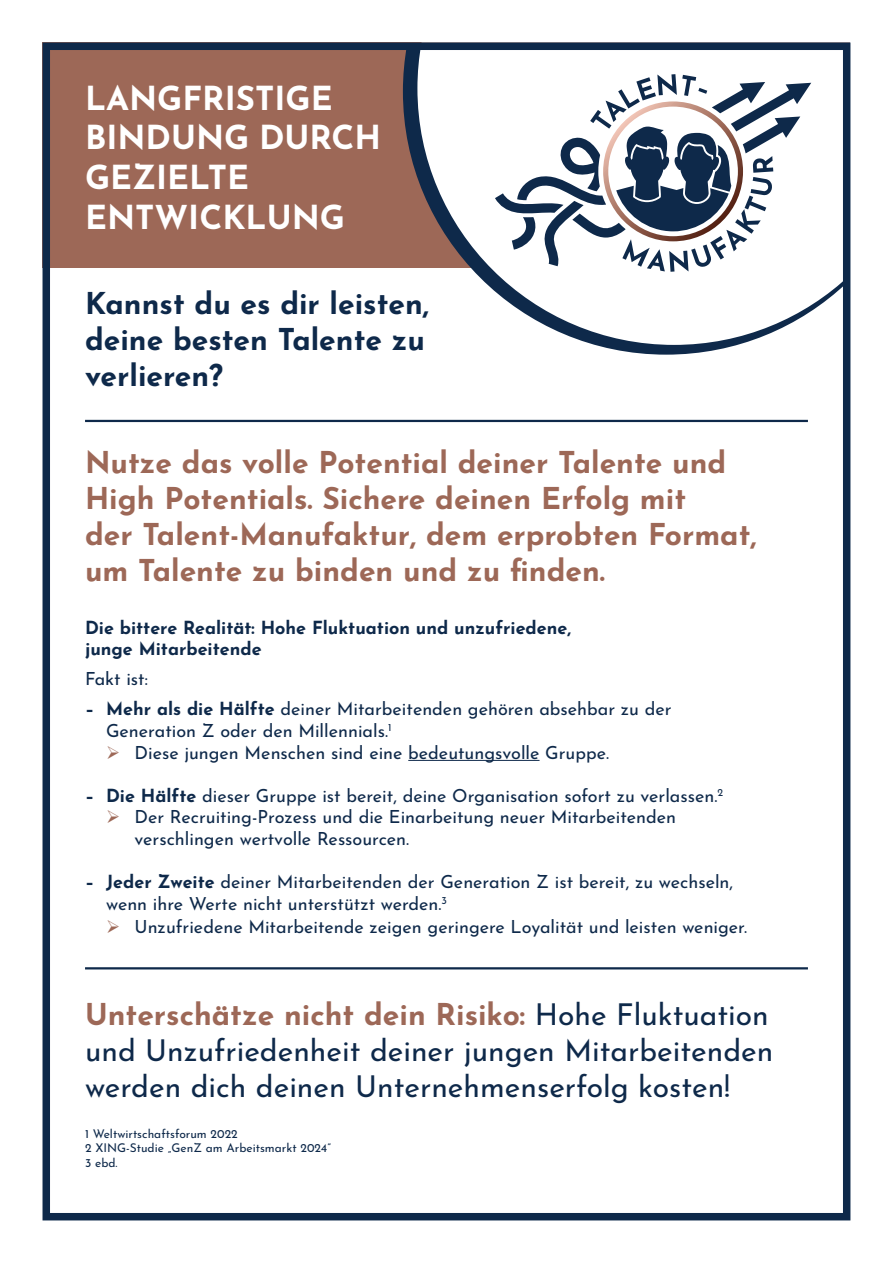
<style>
.page{position:relative;width:893px;height:1263px;background:#fff}
.page>*{position:absolute;margin:0;border:0;box-sizing:border-box;transform-origin:0 0}
.t1{font:700 33px/39.6px "Josefin Sans";color:#fff}
.t2{font:700 30px/36px "Josefin Sans";color:#9d6857}
.t3{font:30px/36px "Josefin Sans";color:#0e294a}
.t4{font:700 30px/36px "Josefin Sans";color:#0e294a}
.t5{font:18px/21.6px "Josefin Sans";color:#0e294a}
.t6{font:700 18px/21.6px "Josefin Sans";color:#0e294a}
.t7{font:12px/14.4px "Josefin Sans";color:#0e294a}
.s1{font-weight:700}
.s2{color:#9d6857}
.s3{font-weight:700;color:#9d6857}
</style>
<div class="page">
<div style="left:43px;top:43px;width:807px;height:225px;background:#9d6857"></div>
<svg style="left:403px;top:52px;width:334px;height:303px"></svg>
<svg style="left:417px;top:52px;width:424px;height:293px"></svg>
<hr style="left:85px;top:420px;width:723px;height:2px;background:#0e294a">
<hr style="left:408px;top:760px;width:131px;height:1px;background:#0e294a">
<hr style="left:85px;top:967px;width:723px;height:2px;background:#0e294a">
<svg style="left:495px;top:74px;width:316px;height:198px;background:#bdc2ca"></svg>
<div style="left:43px;top:43px;width:807px;height:1177px;border:8px solid #0e294a"></div>
<h1 class="t1" style="left:85px;top:76px;width:298px">LANGFRISTIGE<br>BINDUNG DURCH<br>GEZIELTE<br>ENTWICKLUNG</h1>
<h2 class="t4" style="left:85px;top:283px;width:346px">Kannst du es dir leisten, deine besten Talente zu verlieren?</h2>
<h2 class="t2" style="left:85px;top:442px;width:673px">Nutze das volle Potential deiner Talente und High Potentials. Sichere deinen Erfolg mit<br>der Talent-Manufaktur, dem erprobten Format, um Talente zu binden und zu finden.</h2>
<p class="t6" style="left:85px;top:615px;width:488px">Die bittere Realität: Hohe Fluktuation und unzufriedene, junge Mitarbeitende</p>
<p class="t5" style="left:85px;top:667px;width:64px">Fakt ist:</p>
<p class="t5" style="left:106px;top:697px;width:567px;text-indent:-21px"><span class="s1">– Mehr als die Hälfte</span> deiner Mitarbeitenden gehören absehbar zu der<br>Generation Z oder den Millennials.<sup>1</sup></p>
<p class="t5" style="left:106px;top:740px;width:504px"><span class="s2">➢</span> Diese jungen Menschen sind eine bedeutungsvolle Gruppe.</p>
<p class="t5" style="left:85px;top:783px;width:640px"><span class="s1">– Die Hälfte</span> dieser Gruppe ist bereit, deine Organisation sofort zu verlassen.<sup>2</sup></p>
<p class="t5" style="left:135px;top:805px;width:543px;text-indent:-28px"><span class="s2">➢</span> Der Recruiting-Prozess und die Einarbeitung neuer Mitarbeitenden verschlingen wertvolle Ressourcen.</p>
<p class="t5" style="left:106px;top:870px;width:629px;text-indent:-21px"><span class="s1">– Jeder Zweite</span> deiner Mitarbeitenden der Generation Z ist bereit, zu wechseln, wenn ihre Werte nicht unterstützt werden.<sup>3</sup></p>
<p class="t5" style="left:106px;top:915px;width:643px"><span class="s2">➢</span> Unzufriedene Mitarbeitende zeigen geringere Loyalität und leisten weniger.</p>
<h2 class="t3" style="left:85px;top:994px;width:690px"><span class="s3">Unterschätze nicht dein Risiko:</span> Hohe Fluktuation und Unzufriedenheit deiner jungen Mitarbeitenden werden dich deinen Unternehmenserfolg kosten!</h2>
<p class="t7" style="left:85px;top:1125px;width:247px">1 Weltwirtschaftsforum 2022<br>2 XING-Studie „GenZ am Arbeitsmarkt 2024”<br>3 ebd.</p>
</div>
